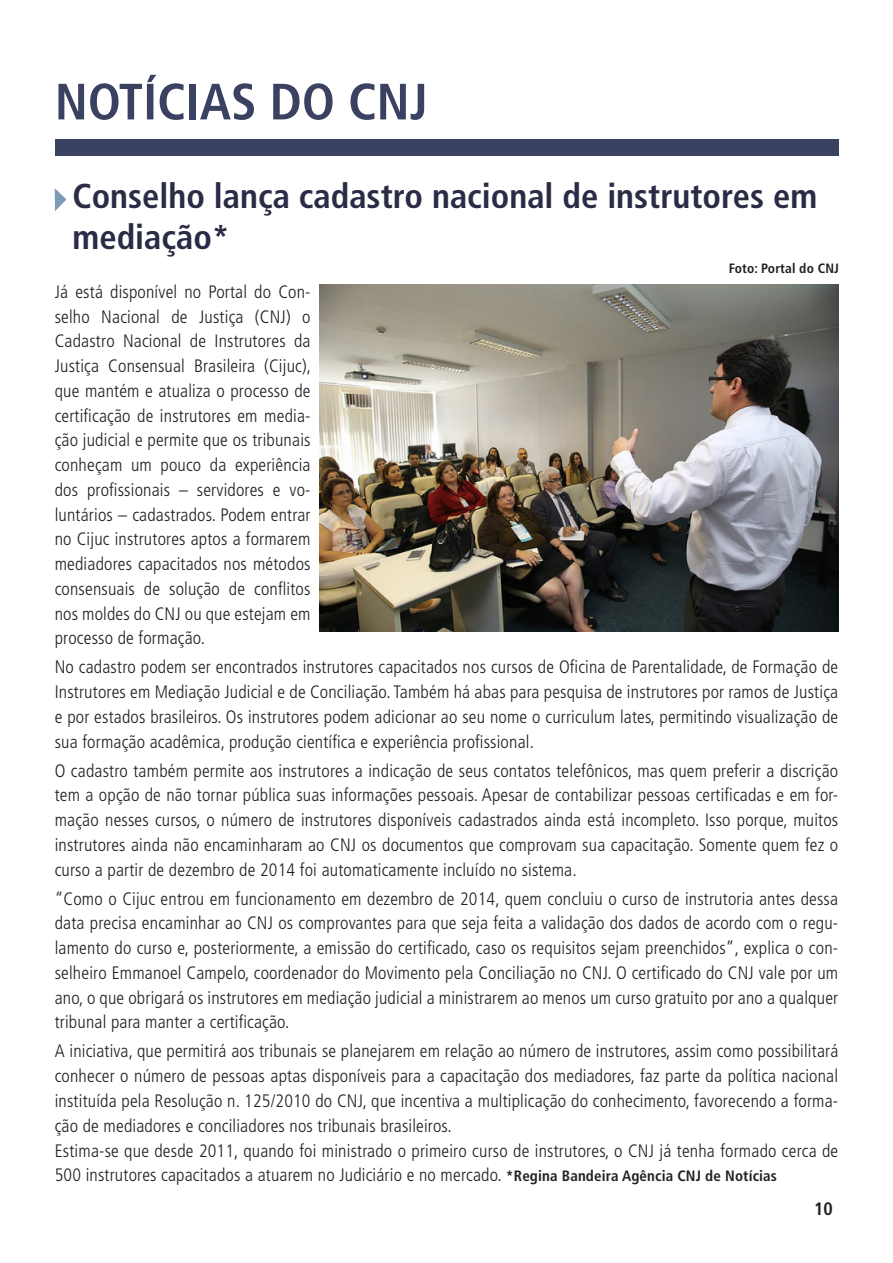
<style>
.page{position:relative;width:893px;height:1263px;background:#fff}
.page>*{position:absolute;margin:0;border:0;box-sizing:border-box;transform-origin:0 0}
.t1{font:condensed 51px "Frutiger 67 Bold";color:#3b4161}
.t2{font:condensed 34.5px/41.4px "Frutiger 67 Bold";color:#2a2c45}
.texto_padrão{font:condensed 18px/24.8px "Frutiger 47 Light";letter-spacing:.01em;color:#231f20;text-align:justify}
.t3{font:condensed 18px "Frutiger 67 Bold";color:#231f20}
.texto_padrão-2{font:condensed 13.5px "Frutiger 67 Bold";letter-spacing:.01em;color:#231f20}
.s1{font-family:"Frutiger 67 Bold";font-size:15px}
</style>
<div class="page">
<div style="left:55px;top:139px;width:783px;height:17px;background:#3b4161"></div>
<svg style="left:55px;top:188px;width:11px;height:23px"></svg>
<img style="left:319px;top:285px;width:520px;height:346px">
<p class="t1" style="left:55px;top:71px;width:374px">NOTÍCIAS DO CNJ</p>
<p class="t2" style="left:73px;top:175px;width:746px">Conselho lança cadastro nacional de instrutores em mediação*</p>
<p class="texto_padrão" style="left:55px;top:280px;width:258px">Já está disponível no Portal do Con&shy;selho Nacional de Justiça (CNJ) o Cadastro Nacional de Instrutores da Justiça Consensual Brasileira (Cijuc), que mantém e atualiza o processo de certificação de instrutores em media&shy;ção judicial e permite que os tribunais conheçam um pouco da experiência dos profissionais – servidores e vo&shy;luntários – cadastrados. Podem entrar no Cijuc instrutores aptos a formarem mediadores capacitados nos métodos consensuais de solução de conflitos nos moldes do CNJ ou que estejam em processo de formação.</p>
<p class="texto_padrão" style="left:55px;top:655px;width:785px">No cadastro podem ser encontrados instrutores capacitados nos cursos de Oficina de Parentalidade, de Formação de Instrutores em Mediação Judicial e de Conciliação. Também há abas para pesquisa de instrutores por ramos de Justiça e por estados brasileiros. Os instrutores podem adicionar ao seu nome o curriculum lates, permitindo visualização de sua formação acadêmica, produção científica e experiência profissional.</p>
<p class="texto_padrão" style="left:55px;top:758px;width:785px">O cadastro também permite aos instrutores a indicação de seus contatos telefônicos, mas quem preferir a discrição tem a opção de não tornar pública suas informações pessoais. Apesar de contabilizar pessoas certificadas e em for&shy;mação nesses cursos, o número de instrutores disponíveis cadastrados ainda está incompleto. Isso porque, muitos instrutores ainda não encaminharam ao CNJ os documentos que comprovam sua capacitação. Somente quem fez o curso a partir de dezembro de 2014 foi automaticamente incluído no sistema.</p>
<p class="texto_padrão" style="left:55px;top:886px;width:785px">“Como o Cijuc entrou em funcionamento em dezembro de 2014, quem concluiu o curso de instrutoria antes dessa data precisa encaminhar ao CNJ os comprovantes para que seja feita a validação dos dados de acordo com o regu&shy;lamento do curso e, posteriormente, a emissão do certificado, caso os requisitos sejam preenchidos”, explica o con&shy;selheiro Emmanoel Campelo, coordenador do Movimento pela Conciliação no CNJ. O certificado do CNJ vale por um ano, o que obrigará os instrutores em mediação judicial a ministrarem ao menos um curso gratuito por ano a qualquer tribunal para manter a certificação.</p>
<p class="texto_padrão" style="left:55px;top:1039px;width:785px">A iniciativa, que permitirá aos tribunais se planejarem em relação ao número de instrutores, assim como possibilitará conhecer o número de pessoas aptas disponíveis para a capacitação dos mediadores, faz parte da política nacional instituída pela Resolução n. 125/2010 do CNJ, que incentiva a multiplicação do conhecimento, favorecendo a forma&shy;ção de mediadores e conciliadores nos tribunais brasileiros.</p>
<p class="texto_padrão" style="left:55px;top:1138px;width:785px">Estima-se que desde 2011, quando foi ministrado o primeiro curso de instrutores, o CNJ já tenha formado cerca de<br>500 instrutores capacitados a atuarem no Judiciário e no mercado. <span class="s1">*Regina Bandeira Agência CNJ de Notícias</span></p>
<p class="texto_padrão-2" style="left:729px;top:260px;width:112px">Foto: Portal do CNJ</p>
<p class="t3" style="left:814px;top:1198px;width:20px">10</p>
</div>
